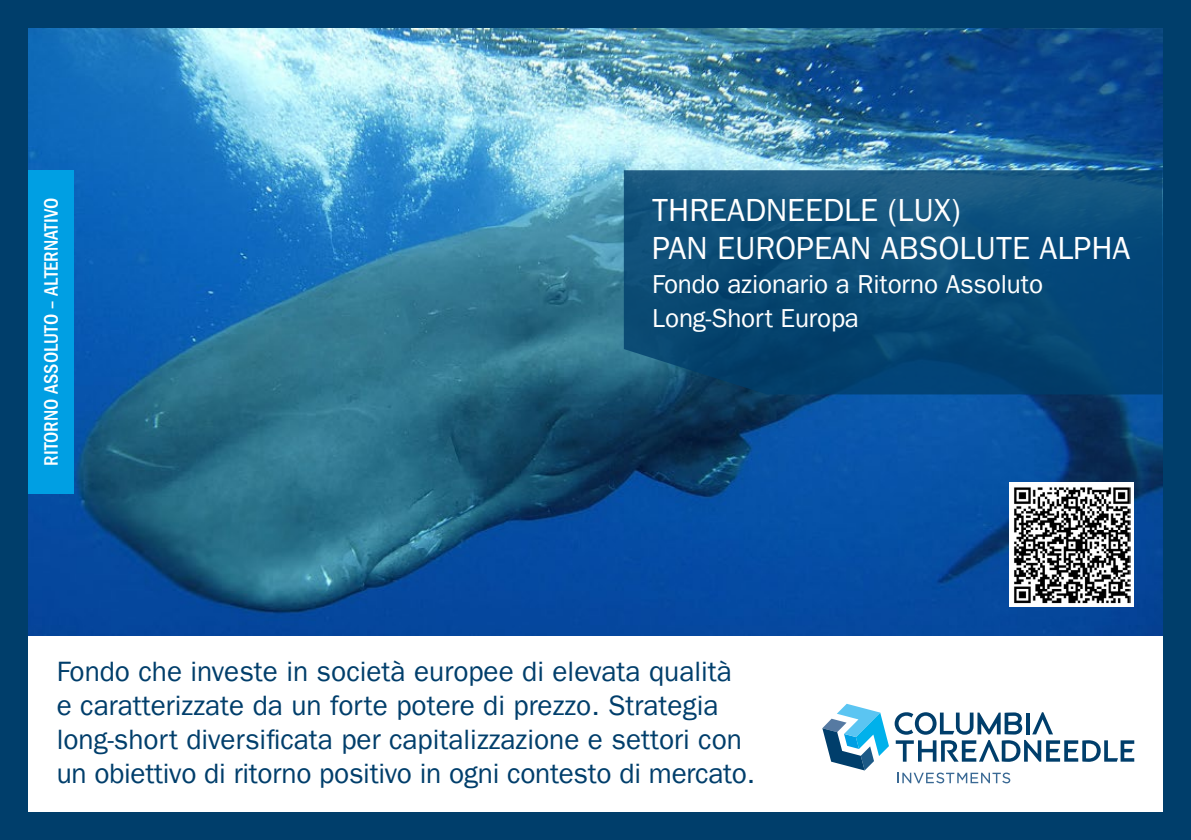
<style>
.page{position:relative;width:1191px;height:840px;background:#fff}
.page>*{position:absolute;margin:0;border:0;box-sizing:border-box;transform-origin:0 0}
.t1{font:32px/38px "ITC Frank Gofor Ameriprise";color:#fff}
.t2{font:28px/34px "ITC Frank Gofor Ameriprise";color:#003e6b}
.t3{font:26px/34px "ITC Frank Gofor Ameriprise";letter-spacing:-.005em;color:#fff}
.t4{font:500 condensed 20px "ITC Frank Gofor Ameriprise";color:#fff}
</style>
<div class="page">
<div style="left:0;top:0;width:1191px;height:839px;background:#003e6b"></div>
<img style="left:28px;top:28px;width:1134px;height:607px">
<div style="left:28px;top:635px;width:1134px;height:176px;background:#fff"></div>
<svg style="left:624px;top:170px;width:538px;height:224px;fill:#094a77"></svg>
<svg style="left:822px;top:703px;width:312px;height:80px"></svg>
<div style="left:1009px;top:482px;width:125px;height:125px;background:#fff"></div>
<img style="left:1014px;top:487px;width:116px;height:116px">
<div style="left:28px;top:170px;width:46px;height:323px;background:#009fe3"></div>
<p class="t4" style="left:40px;top:465px;width:269px;rotate:-90deg">RITORNO ASSOLUTO – ALTERNATIVO</p>
<p class="t1" style="left:652px;top:191px;width:480px">THREADNEEDLE (LUX)<br>PAN EUROPEAN ABSOLUTE ALPHA</p>
<p class="t3" style="left:652px;top:267px;width:392px">Fondo azionario a Ritorno Assoluto<br>Long-Short Europa</p>
<p class="t2" style="left:57px;top:654px;width:700px">Fondo che investe in società europee di elevata qualità<br>e caratterizzate da un forte potere di prezzo. Strategia long-short diversificata per capitalizzazione e settori con un obiettivo di ritorno positivo in ogni contesto di mercato.</p>
</div>
